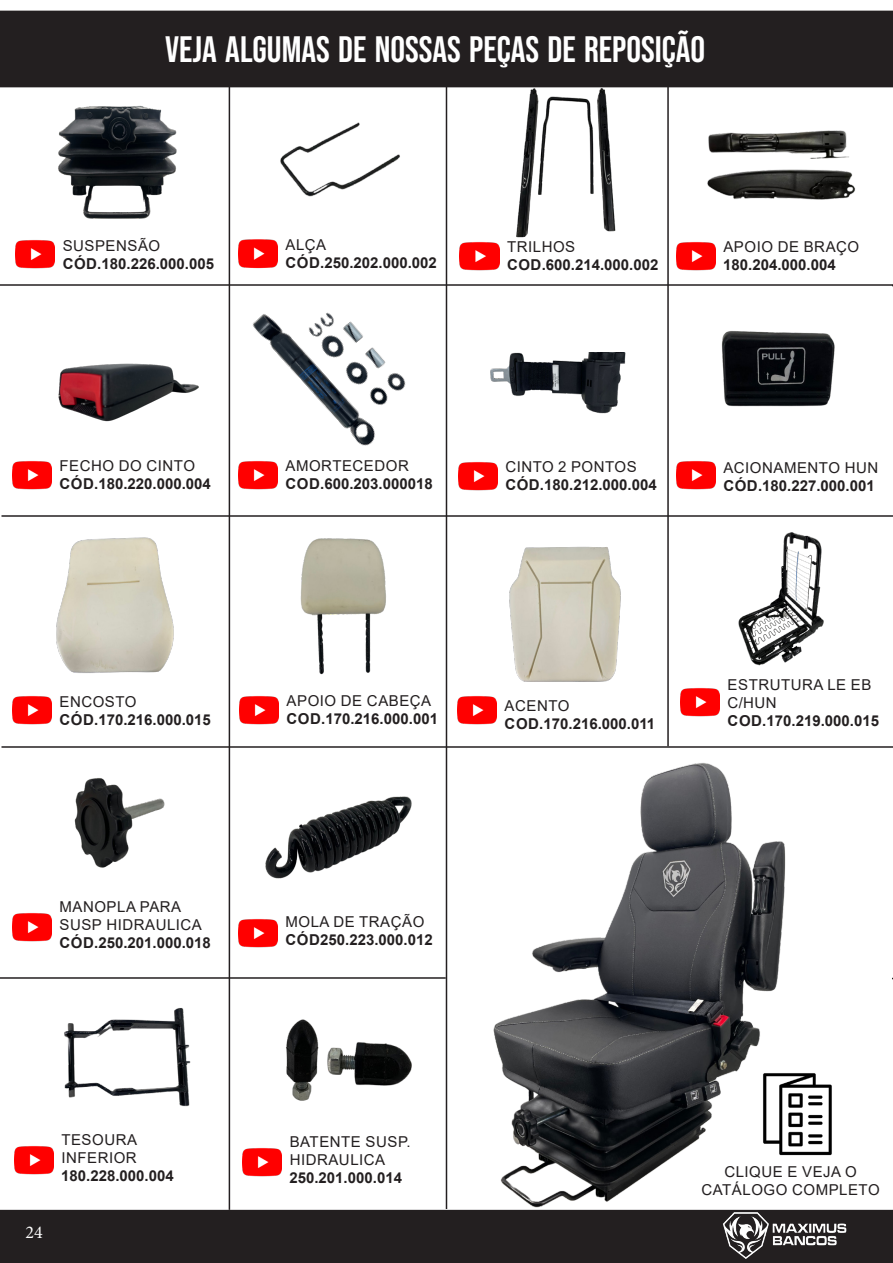
<style>
.page{position:relative;width:893px;height:1263px;background:#fff}
.page>*{position:absolute;margin:0;border:0;box-sizing:border-box;transform-origin:0 0}
.t1{font:36.75px "Bebas Neue";color:#fff}
.t2{font:18px "Minion Pro";color:#fff}
.t3{font:700 15px/18px "Arial";color:#231f20}
.t4{font:15px/18px "Arial";letter-spacing:.035em;color:#231f20}
.s1{font-weight:400}
</style>
<div class="page">
<div style="left:0;top:1210px;width:893px;height:53px;background:#231f20"></div>
<img style="left:699px;top:1209px;width:162px;height:54px">
<hr style="left:229px;top:85px;width:1px;height:1125px;background:#231f20">
<hr style="left:446px;top:74px;width:1px;height:1135px;background:#231f20">
<hr style="left:667px;top:85px;width:2px;height:661px;background:#231f20">
<hr style="left:0;top:284px;width:893px;height:2px;background:#231f20">
<hr style="left:2px;top:515px;width:891px;height:2px;background:#231f20">
<hr style="left:2px;top:746px;width:891px;height:2px;background:#231f20">
<hr style="left:0;top:977px;width:446px;height:2px;background:#231f20">
<img style="left:476px;top:729px;width:341px;height:502px">
<div style="left:0;top:11px;width:893px;height:76px;background:#231f20"></div>
<img style="left:742px;top:1058px;width:90px;height:111px">
<img style="left:25px;top:86px;width:186px;height:133px">
<img style="left:22px;top:516px;width:182px;height:157px">
<img style="left:22px;top:743px;width:207px;height:202px">
<img style="left:24px;top:976px;width:207px;height:201px">
<img style="left:242px;top:983px;width:206px;height:202px">
<img style="left:210px;top:792px;width:270px;height:109px">
<img style="left:738px;top:532px;width:86px;height:134px">
<img style="left:204px;top:509px;width:254px;height:208px">
<img style="left:458px;top:515px;width:203px;height:167px">
<img style="left:721px;top:331px;width:114px;height:76px">
<img style="left:497px;top:352px;width:129px;height:135px">
<img style="left:222px;top:198px;width:283px;height:287px">
<img style="left:474px;top:72px;width:186px;height:202px">
<img style="left:671px;top:78px;width:220px;height:186px">
<img style="left:248px;top:122px;width:186px;height:129px">
<img style="left:16px;top:240px;width:39px;height:29px">
<img style="left:12px;top:461px;width:40px;height:29px">
<img style="left:12px;top:696px;width:40px;height:29px">
<img style="left:12px;top:908px;width:40px;height:37px">
<img style="left:14px;top:1140px;width:39px;height:37px">
<img style="left:243px;top:1143px;width:39px;height:39px">
<img style="left:238px;top:919px;width:39px;height:29px">
<img style="left:680px;top:688px;width:40px;height:29px">
<img style="left:457px;top:690px;width:40px;height:35px">
<img style="left:239px;top:690px;width:40px;height:35px">
<img style="left:676px;top:461px;width:39px;height:29px">
<img style="left:458px;top:456px;width:39px;height:35px">
<img style="left:238px;top:455px;width:39px;height:35px">
<img style="left:460px;top:236px;width:39px;height:39px">
<img style="left:676px;top:236px;width:39px;height:35px">
<img style="left:238px;top:234px;width:39px;height:39px">
<img style="left:58px;top:286px;width:201px;height:152px">
<p class="t1" style="left:165px;top:28px;width:542px">VEJA ALGUMAS DE NOSSAS PEÇAS DE REPOSIÇÃO</p>
<p class="t4" style="left:63px;top:236px;width:99px">SUSPENSÃO</p>
<p class="t3" style="left:63px;top:255px;width:153px">CÓD.180.226.000.005</p>
<p class="t4" style="left:286px;top:235px;width:42px">ALÇA</p>
<p class="t3" style="left:286px;top:254px;width:153px">CÓD.250.202.000.002</p>
<p class="t4" style="left:507px;top:238px;width:70px">TRILHOS</p>
<p class="t3" style="left:507px;top:256px;width:153px">COD.600.214.000.002</p>
<p class="t4" style="left:723px;top:238px;width:137px">APOIO DE BRAÇO</p>
<p class="t3" style="left:723px;top:256px;width:114px">180.204.000.004</p>
<p class="t4" style="left:60px;top:457px;width:137px">FECHO DO CINTO</p>
<p class="t3" style="left:60px;top:475px;width:153px">CÓD.180.220.000.004</p>
<p class="t4" style="left:286px;top:457px;width:125px">AMORTECEDOR</p>
<p class="t3" style="left:286px;top:475px;width:149px">COD.600.203.000018</p>
<p class="t4" style="left:505px;top:458px;width:133px">CINTO 2 PONTOS</p>
<p class="t3" style="left:505px;top:476px;width:153px">CÓD.180.212.000.004</p>
<p class="t4" style="left:723px;top:458px;width:156px">ACIONAMENTO HUN</p>
<p class="t3" style="left:723px;top:476px;width:153px">CÓD.180.227.000.001</p>
<p class="t4" style="left:60px;top:693px;width:79px">ENCOSTO</p>
<p class="t3" style="left:60px;top:711px;width:153px">CÓD.170.216.000.015</p>
<p class="t4" style="left:60px;top:898px;width:144px">MANOPLA PARA<br>SUSP HIDRAULICA</p>
<p class="t3" style="left:60px;top:934px;width:153px">CÓD.250.201.000.018</p>
<p class="t2" style="left:26px;top:1220px;width:19px">24</p>
<p class="t4" style="left:61px;top:1130px;width:77px">TESOURA</p>
<p class="t4" style="left:61px;top:1148px;width:77px">INFERIOR</p>
<p class="t3" style="left:61px;top:1166px;width:114px">180.228.000.004</p>
<p class="t3" style="left:287px;top:692px;width:153px"><span class="s1">APOIO DE CABEÇA<br></span>COD.170.216.000.001</p>
<p class="t4" style="left:505px;top:697px;width:66px">ACENTO</p>
<p class="t3" style="left:505px;top:715px;width:152px">COD.170.216.000.011</p>
<p class="t4" style="left:286px;top:912px;width:140px">MOLA DE TRAÇÃO</p>
<p class="t3" style="left:286px;top:931px;width:149px">CÓD250.223.000.012</p>
<p class="t4" style="left:728px;top:675px;width:145px">ESTRUTURA LE EB<br>C/HUN</p>
<p class="t3" style="left:728px;top:712px;width:153px">COD.170.219.000.015</p>
<p class="t4" style="left:290px;top:1132px;width:122px">BATENTE SUSP.</p>
<p class="t4" style="left:290px;top:1150px;width:97px">HIDRAULICA</p>
<p class="t3" style="left:289px;top:1169px;width:114px">250.201.000.014</p>
<p class="t4" style="left:724px;top:1163px;width:134px">CLIQUE E VEJA O</p>
<p class="t4" style="left:701px;top:1181px;width:180px">CATÁLOGO COMPLETO</p>
</div>
